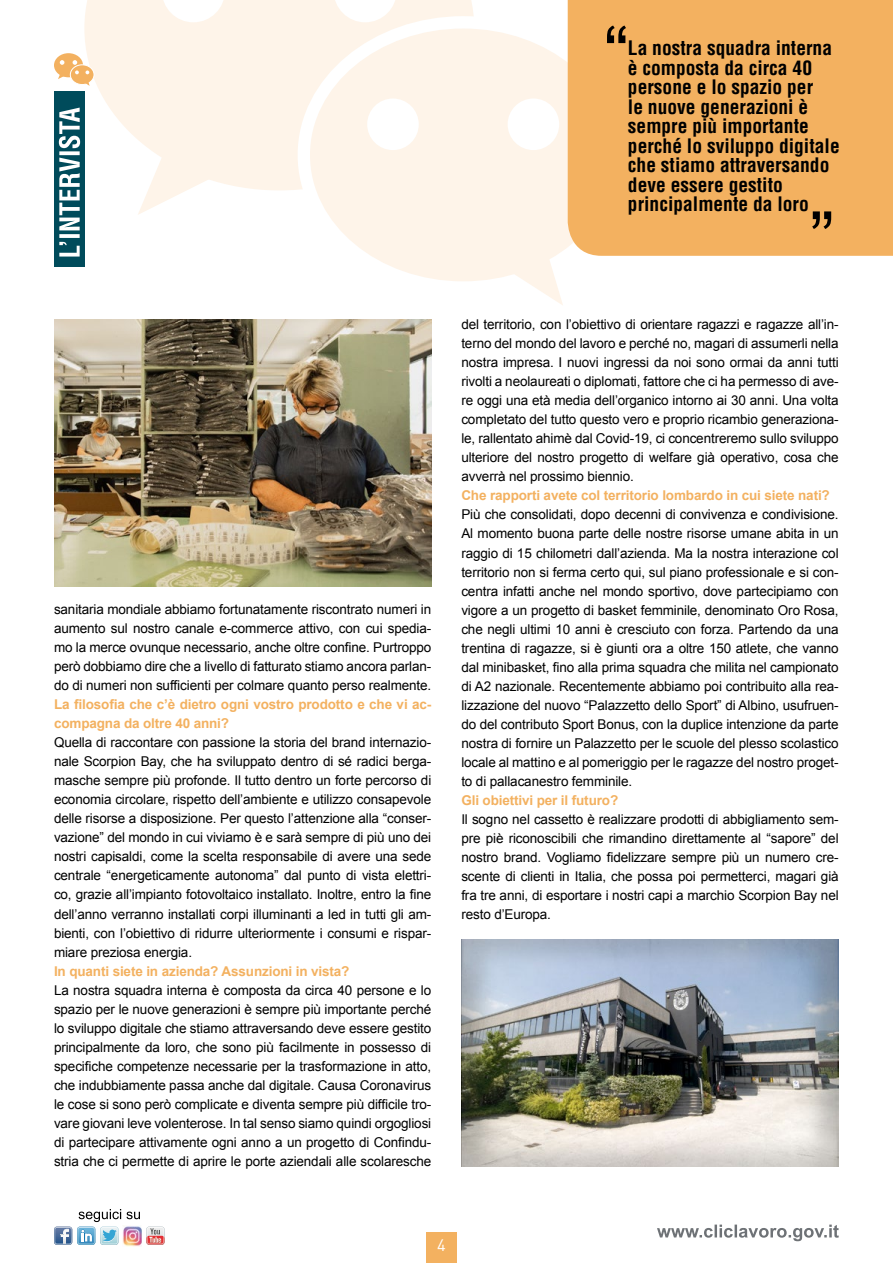
<style>
.page{position:relative;width:893px;height:1263px;background:#fff}
.page>*{position:absolute;margin:0;border:0;box-sizing:border-box;transform-origin:0 0}
.t1{font:700 condensed 19.5px/19.5px "Helvetica";color:#000}
.t2{font:16.5px "DIN";color:#fff}
.t3{font:13.5px/19px "Arial";letter-spacing:-.01em;color:#000;text-align:justify}
.t4{font:700 13.5px/19px "Arial";letter-spacing:-.01em;color:#f3b160}
</style>
<div class="page">
<svg style="left:84px;top:0;width:390px;height:190px;background:#fdf5eb"></svg>
<svg style="left:138px;top:106px;width:108px;height:109px"></svg>
<svg style="left:162px;top:0;width:63px;height:22px"></svg>
<svg style="left:334px;top:0;width:63px;height:22px"></svg>
<div style="left:304px;top:22px;width:319px;height:266px;background:#fef4e9;border-radius:50%"></div>
<div style="left:298px;top:16px;width:331px;height:278px;border:12px solid #fff;border-radius:50%"></div>
<svg style="left:482px;top:251px;width:81px;height:54px"></svg>
<div style="left:367px;top:99px;width:52px;height:51px;background:#fff;border-radius:50%"></div>
<div style="left:508px;top:99px;width:51px;height:51px;background:#fff;border-radius:50%"></div>
<div style="left:568px;top:0;width:325px;height:256px;background:#f3b160"></div>
<svg style="left:607px;top:26px;width:19px;height:17px"></svg>
<svg style="left:812px;top:211px;width:19px;height:18px"></svg>
<div style="left:54px;top:91px;width:30px;height:176px;background:#004b5b"></div>
<svg style="left:59px;top:108px;width:21px;height:149px"></svg>
<div style="left:54px;top:53px;width:29px;height:24px;background:#f3b160;border-radius:50%"></div>
<svg style="left:58px;top:73px;width:7px;height:6px"></svg>
<svg style="left:60px;top:60px;width:4px;height:5px"></svg>
<svg style="left:70px;top:65px;width:24px;height:20px"></svg>
<div style="left:70px;top:64px;width:25px;height:21px;border:1px solid #fff;border-radius:50%"></div>
<svg style="left:73px;top:60px;width:17px;height:26px"></svg>
<div style="left:426px;top:1233px;width:30px;height:30px;background:#f3b160"></div>
<svg style="left:657px;top:1224px;width:182px;height:17px"></svg>
<svg style="left:54px;top:1209px;width:86px;height:36px"></svg>
<svg style="left:146px;top:1226px;width:19px;height:19px"></svg>
<img style="left:123px;top:1225px;width:19px;height:21px">
<img style="left:54px;top:319px;width:377px;height:268px">
<img style="left:461px;top:940px;width:378px;height:226px">
<h1 class="t1" style="left:628px;top:38px;width:213px">La nostra squadra interna è composta da circa 40 persone e lo spazio per<br>le nuove generazioni è sempre più importante perché lo sviluppo digitale che stiamo attraversando deve essere gestito principalmente da loro</h1>
<p class="t3" style="left:54px;top:599px;width:379px">sanitaria mondiale abbiamo fortunatamente riscontrato numeri in aumento sul nostro canale e-commerce attivo, con cui spedia&shy;mo la merce ovunque necessario, anche oltre confine. Purtroppo però dobbiamo dire che a livello di fatturato stiamo ancora parlan&shy;do di numeri non sufficienti per colmare quanto perso realmente.</p>
<p class="t4" style="left:54px;top:695px;width:379px">La filosofia che c’è dietro ogni vostro prodotto e che vi ac&shy;compagna da oltre 40 anni?</p>
<p class="t3" style="left:54px;top:733px;width:379px">Quella di raccontare con passione la storia del brand internazio&shy;nale Scorpion Bay, che ha sviluppato dentro di sé radici berga&shy;masche sempre più profonde. Il tutto dentro un forte percorso di economia circolare, rispetto dell’ambiente e utilizzo consapevole delle risorse a disposizione. Per questo l’attenzione alla “conser&shy;vazione” del mondo in cui viviamo è e sarà sempre di più uno dei nostri capisaldi, come la scelta responsabile di avere una sede centrale “energeticamente autonoma” dal punto di vista elettri&shy;co, grazie all’impianto fotovoltaico installato. Inoltre, entro la fine dell’anno verranno installati corpi illuminanti a led in tutti gli am&shy;bienti, con l’obiettivo di ridurre ulteriormente i consumi e rispar&shy;miare preziosa energia.</p>
<p class="t4" style="left:54px;top:962px;width:297px">In quanti siete in azienda? Assunzioni in vista?</p>
<p class="t3" style="left:54px;top:980px;width:379px">La nostra squadra interna è composta da circa 40 persone e lo spazio per le nuove generazioni è sempre più importante perché lo sviluppo digitale che stiamo attraversando deve essere gestito principalmente da loro, che sono più facilmente in possesso di specifiche competenze necessarie per la trasformazione in atto, che indubbiamente passa anche dal digitale. Causa Coronavirus le cose si sono però complicate e diventa sempre più difficile tro&shy;vare giovani leve volenterose. In tal senso siamo quindi orgogliosi di partecipare attivamente ogni anno a un progetto di Confindu&shy;stria che ci permette di aprire le porte aziendali alle scolaresche</p>
<p class="t3" style="left:461px;top:315px;width:379px">del territorio, con l’obiettivo di orientare ragazzi e ragazze all’in&shy;terno del mondo del lavoro e perché no, magari di assumerli nella nostra impresa. I nuovi ingressi da noi sono ormai da anni tutti rivolti a neolaureati o diplomati, fattore che ci ha permesso di ave&shy;re oggi una età media dell’organico intorno ai 30 anni. Una volta completato del tutto questo vero e proprio ricambio generaziona&shy;le, rallentato ahimè dal Covid-19, ci concentreremo sullo sviluppo ulteriore del nostro progetto di welfare già operativo, cosa che avverrà nel prossimo biennio.</p>
<p class="t4" style="left:461px;top:486px;width:370px">Che rapporti avete col territorio lombardo in cui siete nati?</p>
<p class="t3" style="left:461px;top:505px;width:379px">Più che consolidati, dopo decenni di convivenza e condivisione.<br>Al momento buona parte delle nostre risorse umane abita in un raggio di 15 chilometri dall’azienda. Ma la nostra interazione col territorio non si ferma certo qui, sul piano professionale e si con&shy;centra infatti anche nel mondo sportivo, dove partecipiamo con vigore a un progetto di basket femminile, denominato Oro Rosa, che negli ultimi 10 anni è cresciuto con forza. Partendo da una trentina di ragazze, si è giunti ora a oltre 150 atlete, che vanno dal minibasket, fino alla prima squadra che milita nel campionato di A2 nazionale. Recentemente abbiamo poi contribuito alla rea&shy;lizzazione del nuovo “Palazzetto dello Sport” di Albino, usufruen&shy;do del contributo Sport Bonus, con la duplice intenzione da parte nostra di fornire un Palazzetto per le scuole del plesso scolastico locale al mattino e al pomeriggio per le ragazze del nostro proget&shy;to di pallacanestro femminile.</p>
<p class="t4" style="left:461px;top:791px;width:158px">Gli obiettivi per il futuro?</p>
<p class="t3" style="left:461px;top:810px;width:379px">Il sogno nel cassetto è realizzare prodotti di abbigliamento sem&shy;pre piè riconoscibili che rimandino direttamente al “sapore” del nostro brand. Vogliamo fidelizzare sempre più un numero cre&shy;scente di clienti in Italia, che possa poi permetterci, magari già fra tre anni, di esportare i nostri capi a marchio Scorpion Bay nel resto d’Europa.</p>
<p class="t2" style="left:437px;top:1234px;width:10px">4</p>
</div>
